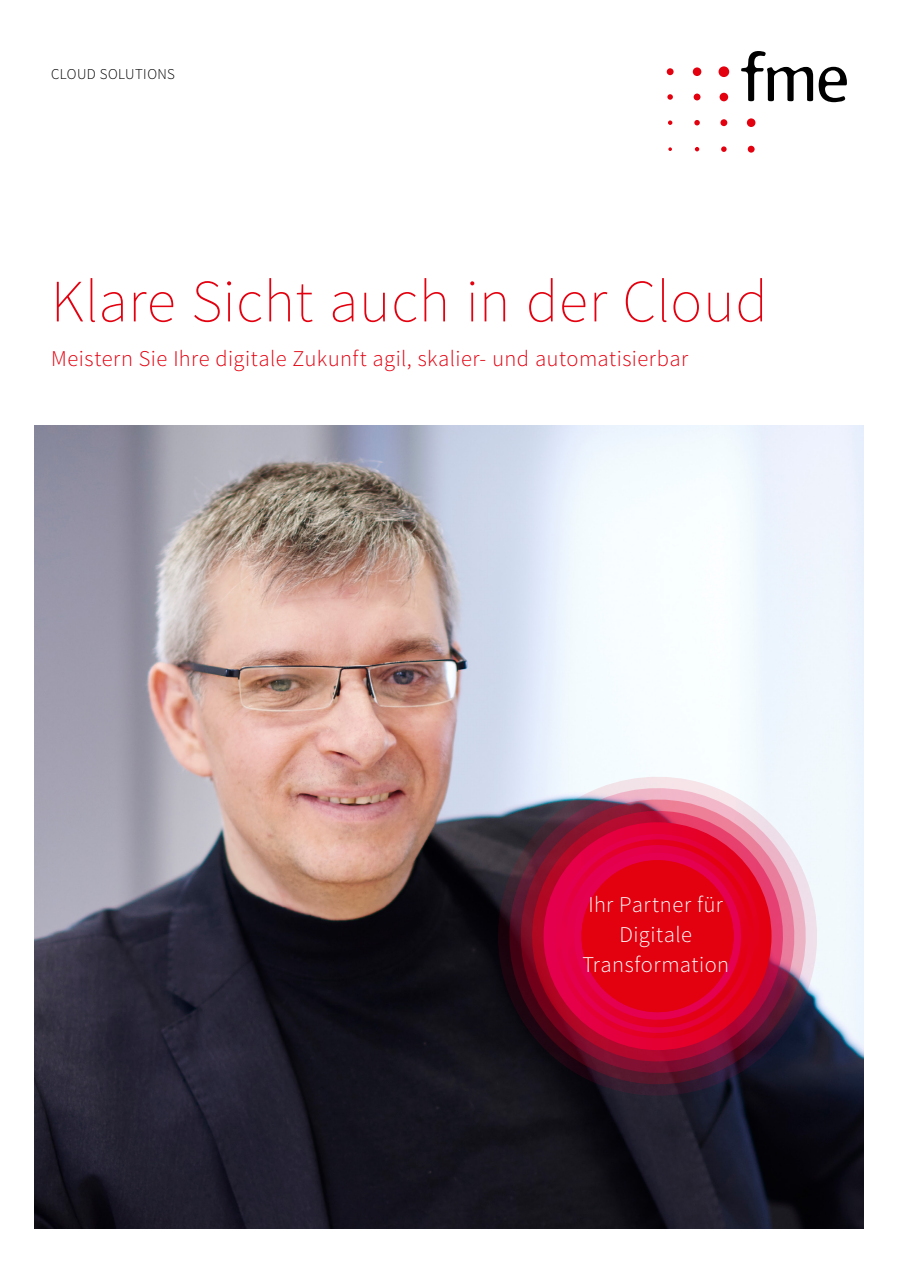
<style>
.page{position:relative;width:898px;height:1263px;background:#fff}
.page>*{position:absolute;margin:0;border:0;box-sizing:border-box;transform-origin:0 0}
.t1{font:200 60px "Source Sans Pro";letter-spacing:.005em;color:#e3000f}
.t2{font:300 22.5px "Source Sans Pro";letter-spacing:.015em;color:#e3000f}
.t3{font:300 22.5px/30px "Source Sans Pro";letter-spacing:.02em;color:#fff;text-align:center}
.t4{font:300 15px "Source Sans Pro";letter-spacing:.03em;color:#000}
</style>
<div class="page">
<svg style="left:741px;top:51px;width:71px;height:51px"></svg>
<svg style="left:818px;top:67px;width:28px;height:35px"></svg>
<div style="left:718px;top:66px;width:11px;height:11px;background:#e3000f;border-radius:50%"></div>
<div style="left:692px;top:67px;width:9px;height:9px;background:#e3000f;border-radius:50%"></div>
<div style="left:719px;top:93px;width:9px;height:8px;background:#e3000f;border-radius:50%"></div>
<svg style="left:746px;top:118px;width:9px;height:9px"></svg>
<div style="left:666px;top:68px;width:7px;height:7px;background:#e3000f;border-radius:50%"></div>
<div style="left:693px;top:94px;width:7px;height:6px;background:#e3000f;border-radius:50%"></div>
<div style="left:720px;top:119px;width:7px;height:7px;background:#e3000f;border-radius:50%"></div>
<div style="left:747px;top:146px;width:7px;height:7px;background:#e3000f;border-radius:50%"></div>
<svg style="left:667px;top:94px;width:5px;height:6px"></svg>
<svg style="left:694px;top:120px;width:5px;height:5px"></svg>
<svg style="left:721px;top:146px;width:5px;height:6px"></svg>
<svg style="left:694px;top:147px;width:5px;height:4px"></svg>
<svg style="left:668px;top:120px;width:4px;height:5px"></svg>
<img style="left:34px;top:425px;width:829px;height:804px">
<svg style="left:478px;top:757px;width:358px;height:358px"></svg>
<svg style="left:491px;top:770px;width:332px;height:332px"></svg>
<svg style="left:504px;top:783px;width:306px;height:306px"></svg>
<svg style="left:522px;top:801px;width:270px;height:270px"></svg>
<svg style="left:543px;top:834px;width:228px;height:216px"></svg>
<svg style="left:548px;top:839px;width:217px;height:206px"></svg>
<div style="left:581px;top:860px;width:152px;height:152px;background:#e3000f;border-radius:50%"></div>
<p class="t4" style="left:51px;top:65px;width:125px">CLOUD SOLUTIONS</p>
<h1 class="t1" style="left:51px;top:265px;width:718px">Klare Sicht auch in der Cloud</h1>
<p class="t2" style="left:51px;top:345px;width:638px">Meistern Sie Ihre digitale Zukunft agil, skalier- und automatisierbar</p>
<p class="t3" style="left:582px;top:889px;width:148px">Ihr Partner für<br>Digitale<br>Transformation</p>
</div>
